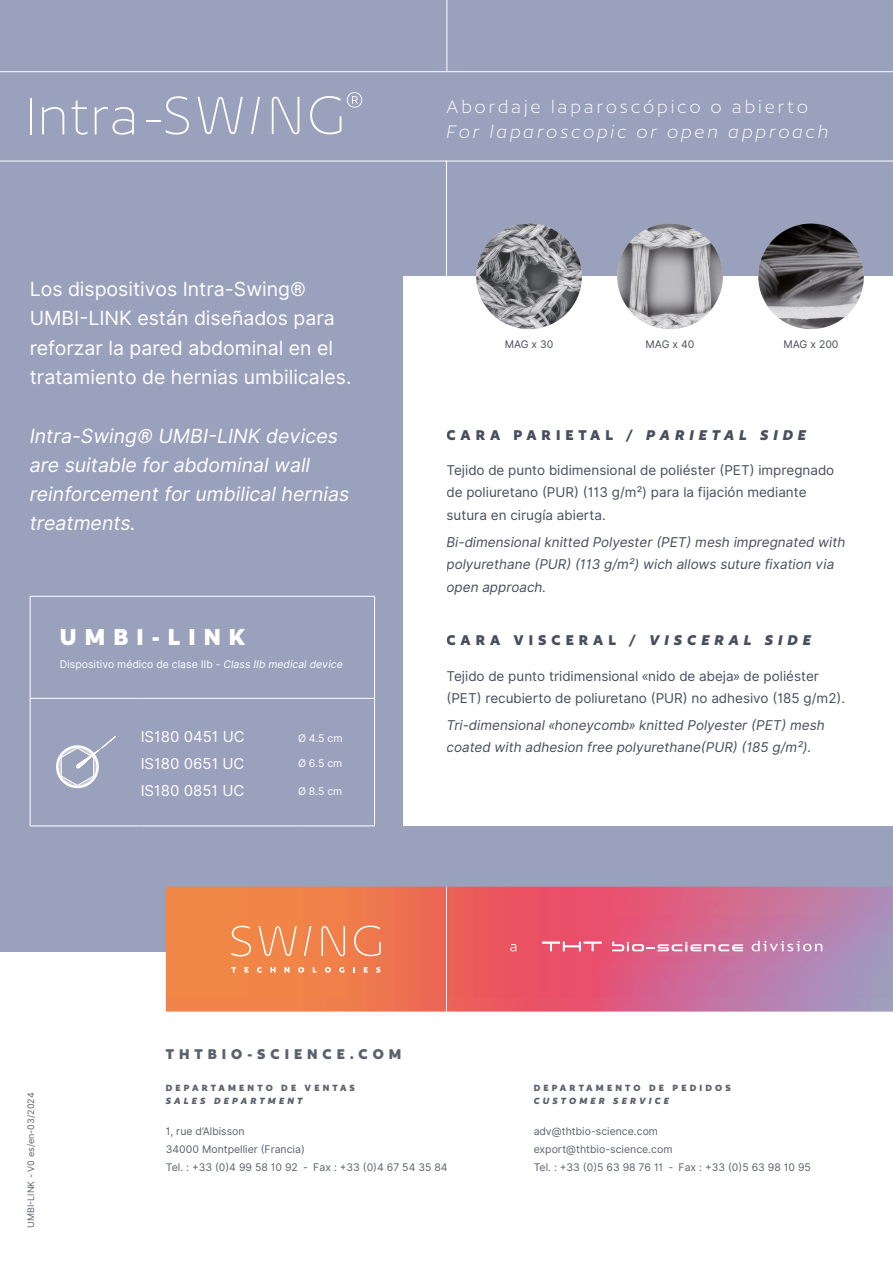
<style>
.page{position:relative;width:893px;height:1263px;background:#fff}
.page>*{position:absolute;margin:0;border:0;box-sizing:border-box;transform-origin:0 0}
.t1{font:700 27px "Author";letter-spacing:.3em;color:#fff}
.t2{font:300 21px "Author";letter-spacing:.15em;color:#fff}
.t3{font:italic 300 21px "Author";letter-spacing:.15em;color:#fff}
.t4{font:19.5px/29.2px "Inter UI";color:#fff}
.t5{font:italic 19.5px/29.2px "Inter UI";color:#fff}
.t6{font:700 16.5px "Author";letter-spacing:.3em;color:#494e5e}
.t7{font:700 16.5px "Author";letter-spacing:.3em;color:#5b606c}
.t8{font:15px/27px "Inter UI";color:#fff;text-align:justify}
.t9{font:13.5px/22.5px "Inter UI";color:#494e5e}
.t10{font:italic 13.5px/22.5px "Inter UI";color:#494e5e}
.t11{font:10.5px/18px "Inter UI";color:#5c616c}
.t12{font:10.5px/18px "Inter UI";color:#5b606c}
.t13{font:10.5px "Inter UI";color:#fff}
.t14{font:700 10.5px "Author";letter-spacing:.3em;color:#5c616c}
.t15{font:700 10.5px "Author";letter-spacing:.3em;color:#5b606c}
.t16{font:10.5px "Inter UI";color:#494e5e}
.t17{font:italic 700 10.5px "Author";letter-spacing:.3em;color:#5b606c}
.t18{font:italic 700 10.5px "Author";letter-spacing:.3em;color:#5c616c}
.t19{font:9px "Inter UI";color:#5c616c}
.s1{font-style:italic}
</style>
<div class="page">
<div style="left:0;top:0;width:893px;height:951px;background:#9aa1bc"></div>
<div style="left:404px;top:276px;width:489px;height:550px;background:#fff"></div>
<svg style="left:166px;top:887px;width:727px;height:124px;background:#dd7071"></svg>
<div style="left:56px;top:745px;width:43px;height:43px;border:3px solid #fff;border-radius:50%"></div>
<svg style="left:57px;top:736px;width:59px;height:51px"></svg>
<img style="left:758px;top:224px;width:106px;height:105px;border-radius:53px">
<img style="left:617px;top:224px;width:106px;height:105px;border-radius:53px">
<img style="left:476px;top:224px;width:106px;height:105px;border-radius:53px">
<hr style="left:30px;top:596px;width:111px;height:1px;background:#fff">
<hr style="left:30px;top:597px;width:1px;height:101px;background:#fff">
<hr style="left:141px;top:596px;width:157px;height:1px;background:#fff">
<hr style="left:298px;top:596px;width:77px;height:1px;background:#fff">
<hr style="left:374px;top:597px;width:1px;height:101px;background:#fff">
<hr style="left:30px;top:698px;width:111px;height:1px;background:#fff">
<hr style="left:30px;top:699px;width:1px;height:126px;background:#fff">
<hr style="left:141px;top:698px;width:157px;height:1px;background:#fff">
<hr style="left:298px;top:698px;width:77px;height:1px;background:#fff">
<hr style="left:374px;top:699px;width:1px;height:126px;background:#fff">
<hr style="left:30px;top:825px;width:111px;height:1px;background:#fff">
<hr style="left:141px;top:825px;width:157px;height:1px;background:#fff">
<hr style="left:298px;top:825px;width:77px;height:1px;background:#fff">
<svg style="left:542px;top:941px;width:60px;height:10px"></svg>
<svg style="left:612px;top:941px;width:131px;height:10px"></svg>
<svg style="left:752px;top:941px;width:70px;height:10px"></svg>
<svg style="left:510px;top:944px;width:6px;height:7px"></svg>
<svg style="left:231px;top:926px;width:20px;height:30px"></svg>
<svg style="left:354px;top:925px;width:27px;height:31px"></svg>
<svg style="left:258px;top:926px;width:39px;height:30px"></svg>
<svg style="left:304px;top:926px;width:7px;height:30px"></svg>
<svg style="left:321px;top:926px;width:24px;height:30px"></svg>
<svg style="left:231px;top:967px;width:5px;height:5px"></svg>
<svg style="left:245px;top:967px;width:3px;height:5px"></svg>
<svg style="left:257px;top:967px;width:5px;height:6px"></svg>
<svg style="left:270px;top:967px;width:5px;height:5px"></svg>
<svg style="left:284px;top:967px;width:5px;height:5px"></svg>
<svg style="left:298px;top:967px;width:6px;height:6px"></svg>
<svg style="left:313px;top:967px;width:4px;height:5px"></svg>
<svg style="left:325px;top:967px;width:6px;height:6px"></svg>
<svg style="left:339px;top:967px;width:5px;height:6px"></svg>
<svg style="left:364px;top:967px;width:4px;height:5px"></svg>
<svg style="left:376px;top:967px;width:5px;height:6px"></svg>
<hr style="left:30px;top:98px;width:2px;height:36px;background:#fff">
<svg style="left:42px;top:107px;width:22px;height:27px"></svg>
<svg style="left:72px;top:100px;width:16px;height:35px"></svg>
<svg style="left:95px;top:107px;width:39px;height:28px"></svg>
<svg style="left:147px;top:96px;width:42px;height:39px"></svg>
<svg style="left:310px;top:96px;width:31px;height:38px"></svg>
<svg style="left:198px;top:97px;width:45px;height:37px"></svg>
<svg style="left:251px;top:97px;width:9px;height:37px"></svg>
<svg style="left:272px;top:97px;width:27px;height:37px"></svg>
<svg style="left:347px;top:92px;width:15px;height:16px"></svg>
<hr style="left:0;top:71px;width:893px;height:1px;background:#fff">
<hr style="left:0;top:161px;width:893px;height:1px;background:#fff">
<hr style="left:446px;top:0;width:1px;height:72px;background:#fff">
<hr style="left:446px;top:161px;width:1px;height:645px;background:#fff">
<hr style="left:446px;top:887px;width:1px;height:124px;background:#fff">
<h3 class="t4" style="left:30px;top:275px;width:323px">Los dispositivos Intra-Swing® UMBI-LINK están diseñados para reforzar la pared abdominal en el tratamiento de hernias umbilicales.</h3>
<h2 class="t2" style="left:446px;top:96px;width:363px">Abordaje laparoscópico o abierto</h2>
<h2 class="t3" style="left:446px;top:121px;width:383px">For laparoscopic or open approach</h2>
<p class="t16" style="left:505px;top:337px;width:50px">MAG x 30</p>
<p class="t16" style="left:646px;top:337px;width:50px">MAG x 40</p>
<p class="t16" style="left:783px;top:337px;width:57px">MAG x 200</p>
<h3 class="t5" style="left:30px;top:421px;width:321px">Intra-Swing® UMBI-LINK devices are suitable for abdominal wall reinforcement for umbilical hernias treatments.</h3>
<p class="t6" style="left:446px;top:426px;width:361px">CARA PARIETAL / <span class="s1">PARIETAL SIDE</span></p>
<p class="t9" style="left:446px;top:459px;width:389px">Tejido de punto bidimensional de poliéster (PET) impregnado de poliuretano (PUR) (113 g/m²) para la fijación mediante sutura en cirugía abierta.</p>
<p class="t10" style="left:446px;top:531px;width:401px">Bi-dimensional knitted Polyester (PET) mesh impregnated with polyurethane (PUR) (113 g/m²) wich allows suture fixation via open approach.</p>
<h1 class="t1" style="left:60px;top:622px;width:187px">UMBI-LINK</h1>
<p class="t13" style="left:60px;top:657px;width:285px">Dispositivo médico de clase IIb - <span class="s1">Class IIb medical device</span></p>
<p class="t8" style="left:141px;top:724px;width:106px">IS180 0451 UC IS180 0651 UC IS180 0851 UC</p>
<p class="t13" style="left:298px;top:731px;width:46px">Ø 4.5 cm</p>
<p class="t13" style="left:298px;top:756px;width:46px">Ø 6.5 cm</p>
<p class="t13" style="left:298px;top:784px;width:46px">Ø 8.5 cm</p>
<p class="t6" style="left:446px;top:632px;width:366px">CARA VISCERAL / <span class="s1">VISCERAL SIDE</span></p>
<p class="t9" style="left:446px;top:665px;width:400px">Tejido de punto tridimensional «nido de abeja» de poliéster (PET) recubierto de poliuretano (PUR) no adhesivo (185 g/m2).</p>
<p class="t10" style="left:446px;top:714px;width:380px">Tri-dimensional «honeycomb» knitted Polyester (PET) mesh coated with adhesion free polyurethane(PUR) (185 g/m²).</p>
<p class="t19" style="left:24px;top:1228px;width:137px;rotate:-90deg">UMBI-LINK - V0 es/en-03/2024</p>
<p class="t7" style="left:166px;top:1046px;width:237px">THTBIO-SCIENCE.COM</p>
<p class="t15" style="left:166px;top:1082px;width:191px">DEPARTAMENTO DE VENTAS</p>
<p class="t17" style="left:166px;top:1095px;width:138px">SALES DEPARTMENT</p>
<p class="t12" style="left:166px;top:1122px;width:283px">1, rue d’Albisson<br>34000 Montpellier (Francia)<br>Tel. : +33 (0)4 99 58 10 92 - Fax : +33 (0)4 67 54 35 84</p>
<p class="t14" style="left:534px;top:1082px;width:199px">DEPARTAMENTO DE PEDIDOS</p>
<p class="t18" style="left:534px;top:1095px;width:137px">CUSTOMER SERVICE</p>
<p class="t11" style="left:534px;top:1122px;width:279px">adv@thtbio-science.com<br>export@thtbio-science.com<br>Tel. : +33 (0)5 63 98 76 11 - Fax : +33 (0)5 63 98 10 95</p>
</div>
